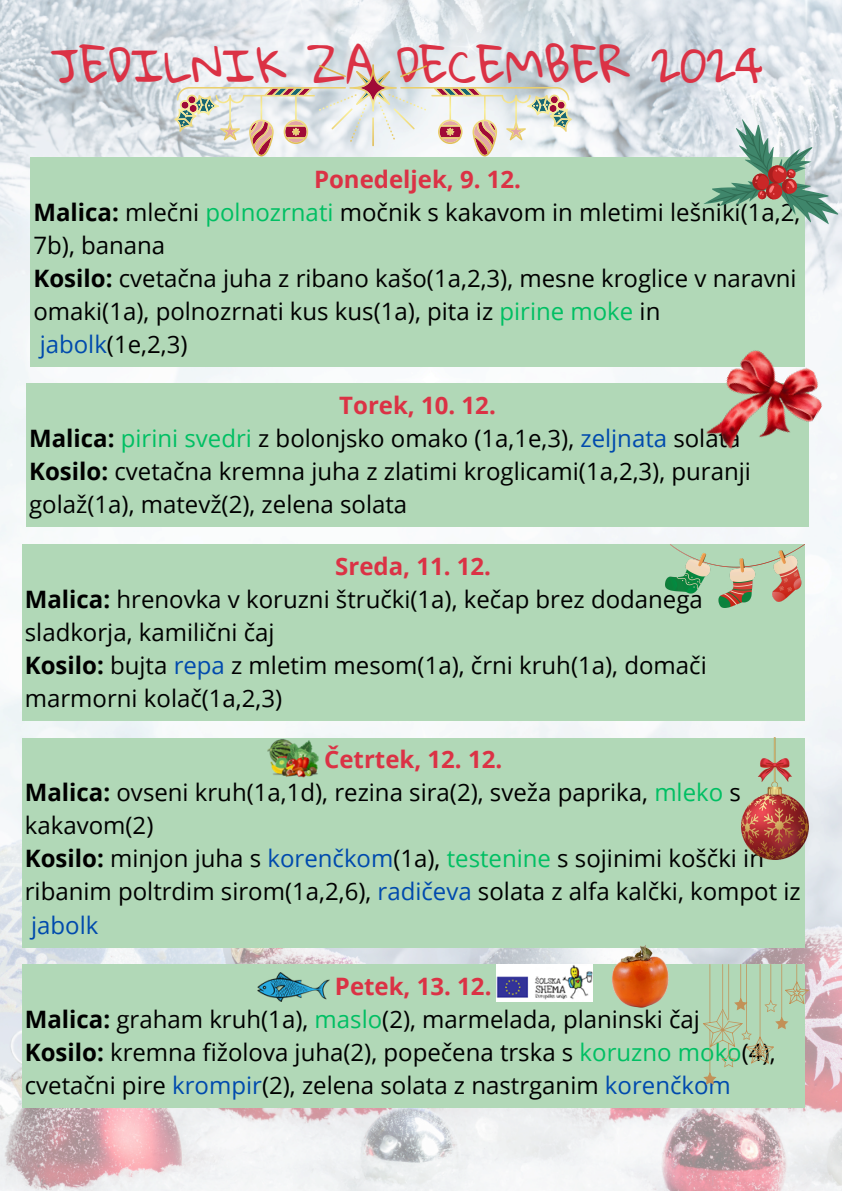
<style>
.page{position:relative;width:842px;height:1191px;background:#fff}
.page>*{position:absolute;margin:0;border:0;box-sizing:border-box;transform-origin:0 0}
.t1{font:45px "Gloria Hallelujah";color:#db3245}
.t2{font:24px/33px "Open Sans";color:#000}
.t3{font:700 24px "Open Sans";color:#db3245}
.t4{font:24px "Open Sans";color:#004aad}
.s1{font-weight:700}
.s2{color:#00bf63}
.s3{color:#004aad}
</style>
<div class="page">
<img style="left:0;top:0;width:842px;height:1190px">
<div style="left:30px;top:157px;width:775px;height:209px;background:#b1d8b7"></div>
<div style="left:26px;top:383px;width:783px;height:144px;background:#b1d8b7"></div>
<div style="left:22px;top:544px;width:782px;height:177px;background:#b1d8b7"></div>
<div style="left:22px;top:737px;width:783px;height:210px;background:#b1d8b7"></div>
<div style="left:22px;top:963px;width:782px;height:144px;background:#b1d8b7"></div>
<svg style="left:704px;top:119px;width:134px;height:105px"></svg>
<img style="left:698px;top:336px;width:136px;height:141px">
<img style="left:665px;top:544px;width:140px;height:64px">
<img style="left:742px;top:737px;width:67px;height:122px">
<svg style="left:703px;top:964px;width:106px;height:120px"></svg>
<svg style="left:174px;top:64px;width:398px;height:92px"></svg>
<img style="left:496px;top:963px;width:76px;height:38px">
<img style="left:258px;top:972px;width:72px;height:29px">
<img style="left:268px;top:737px;width:52px;height:41px">
<img style="left:572px;top:945px;width:139px;height:79px">
<h1 class="t1" style="left:51px;top:41px;width:713px">JEDILNIK ZA DECEMBER 2024</h1>
<p class="t3" style="left:314px;top:162px;width:209px">Ponedeljek, 9. 12.</p>
<p class="t2" style="left:33px;top:195px;width:768px"><span class="s1">Malica:</span> mlečni <span class="s2">polnozrnati</span> močnik s kakavom in mletimi lešniki(1a,2,<br>7b), banana</p>
<p class="t2" style="left:33px;top:261px;width:765px"><span class="s1">Kosilo:</span> cvetačna juha z ribano kašo(1a,2,3), mesne kroglice v naravni omaki(1a), polnozrnati kus kus(1a), pita iz <span class="s2">pirine moke</span> in</p>
<p class="t2" style="left:40px;top:327px;width:149px"><span class="s3">jabolk</span>(1e,2,3)</p>
<p class="t3" style="left:339px;top:388px;width:158px">Torek, 10. 12.</p>
<p class="t2" style="left:29px;top:421px;width:713px"><span class="s1">Malica:</span> <span class="s2">pirini svedri</span> z bolonjsko omako (1a,1e,3), <span class="s3">zeljnata</span> solata</p>
<p class="t2" style="left:29px;top:454px;width:723px"><span class="s1">Kosilo:</span> cvetačna kremna juha z zlatimi kroglicami(1a,2,3), puranji golaž(1a), matevž(2), zelena solata</p>
<p class="t3" style="left:335px;top:549px;width:157px">Sreda, 11. 12.</p>
<p class="t2" style="left:25px;top:582px;width:680px"><span class="s1">Malica:</span> hrenovka v koruzni štručki(1a), kečap brez dodanega sladkorja, kamilični čaj</p>
<p class="t2" style="left:25px;top:648px;width:683px"><span class="s1">Kosilo:</span> bujta <span class="s3">repa</span> z mletim mesom(1a), črni kruh(1a), domači marmorni kolač(1a,2,3)</p>
<p class="t3" style="left:324px;top:742px;width:180px">Četrtek, 12. 12.</p>
<p class="t2" style="left:25px;top:775px;width:718px"><span class="s1">Malica:</span> ovseni kruh(1a,1d), rezina sira(2), sveža paprika, <span class="s2">mleko</span> s kakavom(2)</p>
<p class="t2" style="left:25px;top:841px;width:777px"><span class="s1">Kosilo:</span> minjon juha s <span class="s3">korenčkom</span>(1a), <span class="s2">testenine</span> s sojinimi koščki in ribanim poltrdim sirom(1a,2,6), <span class="s3">radičeva</span> solata z alfa kalčki, kompot iz</p>
<p class="t4" style="left:31px;top:907px;width:69px">jabolk</p>
<p class="t3" style="left:335px;top:969px;width:158px">Petek, 13. 12.</p>
<p class="t2" style="left:25px;top:1001px;width:676px"><span class="s1">Malica:</span> graham kruh(1a), <span class="s2">maslo</span>(2), marmelada, planinski čaj</p>
<p class="t2" style="left:25px;top:1034px;width:752px"><span class="s1">Kosilo:</span> kremna fižolova juha(2), popečena trska s <span class="s2">koruzno moko</span>(4), cvetačni pire <span class="s3">krompir</span>(2), zelena solata z nastrganim <span class="s3">korenčkom</span></p>
</div>
